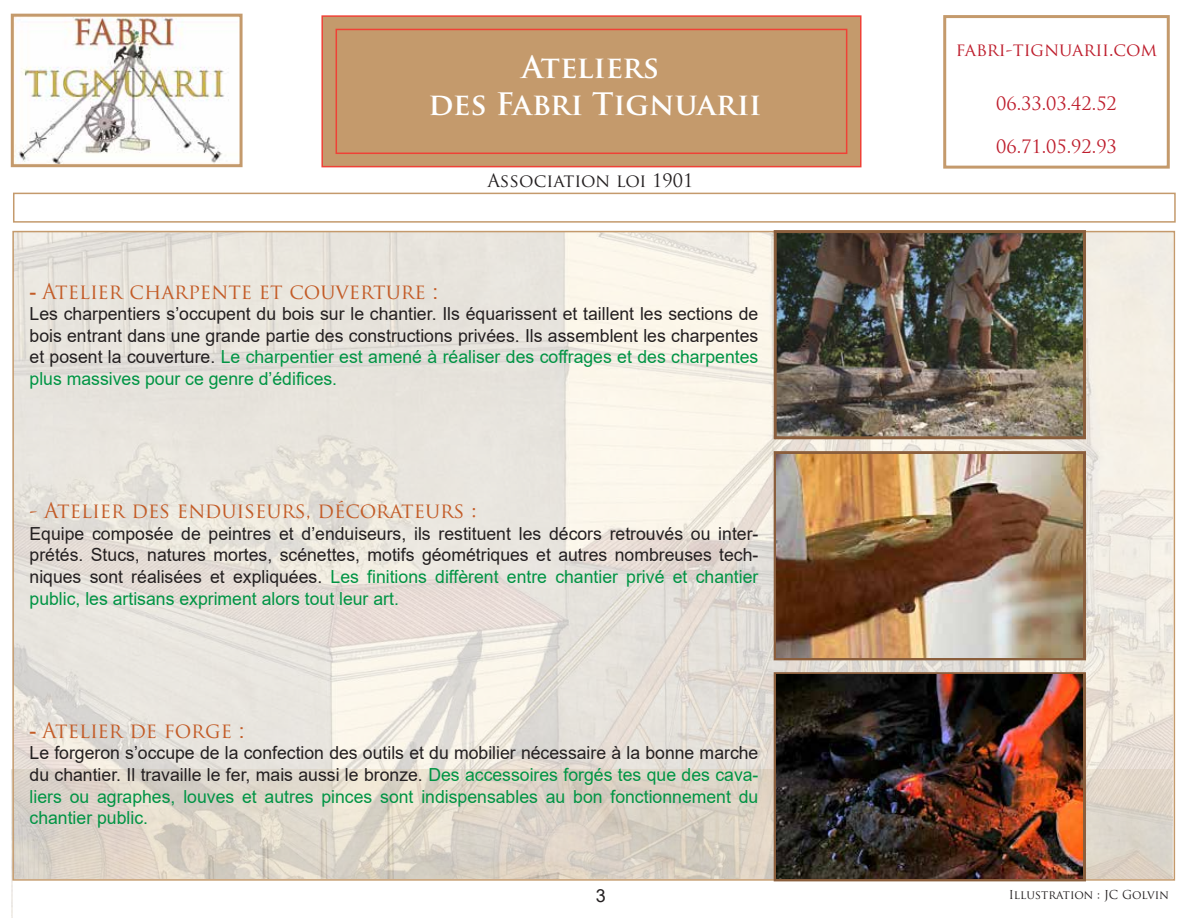
<style>
.page{position:relative;width:1188px;height:918px;background:#fff}
.page>*{position:absolute;margin:0;border:0;box-sizing:border-box;transform-origin:0 0}
.t1{font:700 30.15px/36.3px "Trajan Pro";color:#fff;text-align:center}
.t2{font:21px "Trajan Pro";color:#c35b26}
.t3{font:18px/21.6px "Arial";color:#231f20;text-align:justify}
.t4{font:18px/21.6px "Arial";color:#009444;text-align:justify}
.t5{font:18px "Trajan Pro";color:#be1e2d}
.t6{font:18px "Trajan Pro";color:#231f20}
.t7{font:12px "Trajan Pro";color:#231f20}
.s1{font-family:"Arial"}
.s2{color:#009444}
.s3{color:#231f20}
</style>
<div class="page">
<img style="left:15px;top:234px;width:1157px;height:644px">
<img style="left:12px;top:769px;width:1159px;height:149px">
<div style="left:14px;top:880px;width:1159px;height:38px;background:#fff"></div>
<img style="left:15px;top:18px;width:214px;height:145px">
<div style="left:321px;top:15px;width:541px;height:152px;background:#c49a6c;border:2px solid #ef4136"></div>
<div style="left:11px;top:14px;width:232px;height:153px;border:3px solid #c49a6c"></div>
<img style="left:778px;top:234px;width:304px;height:201px">
<div style="left:774px;top:230px;width:312px;height:209px;border:3px solid #8a5e3c"></div>
<div style="left:774px;top:672px;width:312px;height:209px;border:3px solid #8a5e3c"></div>
<div style="left:774px;top:451px;width:312px;height:209px;border:3px solid #8a5e3c"></div>
<div style="left:13px;top:193px;width:1163px;height:30px;border:2px solid #c49a6c"></div>
<img style="left:777px;top:454px;width:306px;height:203px">
<img style="left:777px;top:675px;width:306px;height:203px">
<div style="left:943px;top:15px;width:227px;height:154px;border:3px solid #c49a6c"></div>
<div style="left:336px;top:29px;width:511px;height:125px;border:2px solid #ef4136"></div>
<h1 class="t1" style="left:428px;top:50px;width:335px">Ateliers<br>des Fabri Tignuarii</h1>
<p class="t6" style="left:488px;top:169px;width:207px">Association loi 1901</p>
<p class="t2" style="left:30px;top:278px;width:410px"><span class="s1">-</span> Atelier charpente et couverture <span class="s1">:</span></p>
<p class="t3" style="left:30px;top:303px;width:730px">Les charpentiers s’occupent du bois sur le chantier. Ils équarissent et taillent les sections de bois entrant dans une grande partie des constructions privées. Ils assemblent les charpentes et posent la couverture. <span class="s2">Le charpentier est amené à réaliser des coffrages et des charpentes plus massives pour ce genre d’édifices.</span></p>
<p class="t2" style="left:30px;top:497px;width:448px">- Atelier des enduiseurs, décorateurs :</p>
<p class="t3" style="left:30px;top:522px;width:730px">Equipe composée de peintres et d’enduiseurs, ils restituent les décors retrouvés ou inter&shy;prétés. Stucs, natures mortes, scénettes, motifs géométriques et autres nombreuses tech&shy;niques sont réalisées et expliquées. <span class="s2">Les finitions diffèrent entre chantier privé et chantier public, les artisans expriment alors tout leur art.</span></p>
<p class="t2" style="left:30px;top:717px;width:216px"><span class="s1">-</span> Atelier de forge <span class="s1">:</span></p>
<p class="t4" style="left:30px;top:742px;width:730px"><span class="s3">Le forgeron s’occupe de la confection des outils et du mobilier nécessaire à la bonne marche du chantier. Il travaille le fer, mais aussi le bronze.</span> Des accessoires forgés tes que des cava&shy;liers ou agraphes, louves et autres pinces sont indispensables au bon fonctionnement du chantier public.</p>
<p class="t3" style="left:596px;top:884px;width:12px">3</p>
<p class="t5" style="left:956px;top:38px;width:203px">fabri-tignuarii.com</p>
<p class="t5" style="left:996px;top:92px;width:122px">06.33.03.42.52</p>
<p class="t5" style="left:996px;top:135px;width:122px">06.71.05.92.93</p>
<p class="t7" style="left:1009px;top:887px;width:162px">Illustration : JC Golvin</p>
</div>
